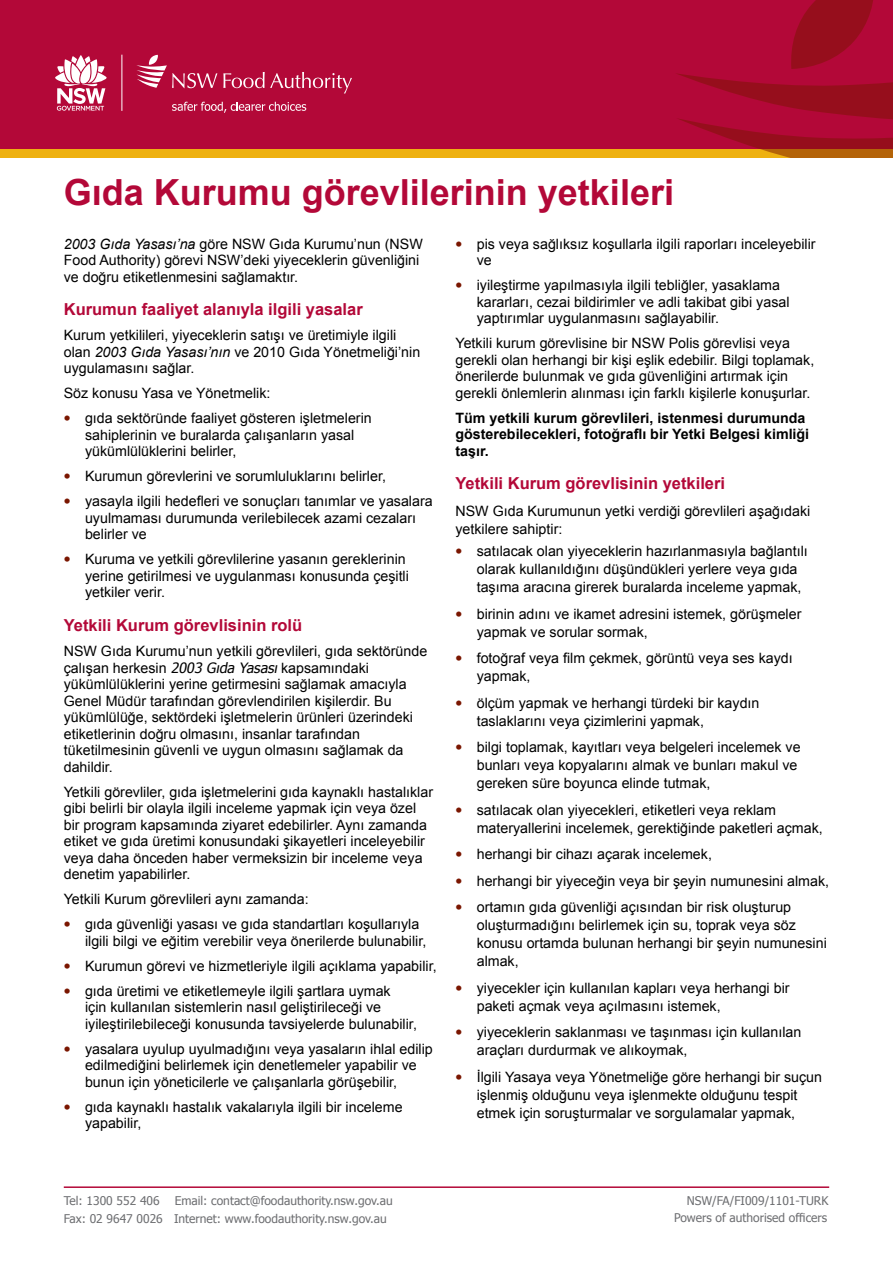
<style>
.page{position:relative;width:893px;height:1263px;background:#fff}
.page>*{position:absolute;margin:0;border:0;box-sizing:border-box;transform-origin:0 0}
.t1{font:700 36px "Arial";color:#b30838}
.t2{font:700 16.5px "Arial";color:#b30838}
.t3{font:14.25px/16.5px "Arial";color:#000}
.t4{font:700 14.25px/16.5px "Arial";color:#000}
.t5{font:12px/18px "Tahoma";color:#6d6e71}
.s1{font-style:italic}
.s2{font-family:"Tahoma";font-size:15px;color:#7a1600}
.s3{font-family:"Tahoma";font-style:italic}
</style>
<div class="page">
<div style="left:0;top:0;width:893px;height:149px;background:#b30838"></div>
<div style="left:0;top:149px;width:893px;height:8px;background:#eeb111"></div>
<hr style="left:64px;top:1186px;width:765px;height:2px;background:#b30838">
<svg style="left:677px;top:0;width:216px;height:157px"></svg>
<svg style="left:136px;top:55px;width:81px;height:33px"></svg>
<svg style="left:223px;top:72px;width:129px;height:22px"></svg>
<svg style="left:172px;top:102px;width:134px;height:11px"></svg>
<hr style="left:122px;top:55px;width:1px;height:56px;background:#fff">
<svg style="left:55px;top:55px;width:52px;height:56px"></svg>
<h1 class="t1" style="left:64px;top:168px;width:612px">Gıda Kurumu görevlilerinin yetkileri</h1>
<p class="t3" style="left:64px;top:235px;width:361px"><span class="s1">2003 Gıda Yasası’na</span> göre NSW Gıda Kurumu’nun (NSW<br>Food Authority) görevi NSW’deki yiyeceklerin güvenliğini ve doğru etiketlenmesini sağlamaktır.</p>
<p class="t2" style="left:64px;top:298px;width:300px">Kurumun faaliyet alanıyla ilgili yasalar</p>
<p class="t3" style="left:64px;top:327px;width:358px">Kurum yetkilileri, yiyeceklerin satışı ve üretimiyle ilgili olan <span class="s1">2003 Gıda Yasası’nın</span> ve 2010 Gıda Yönetmeliği’nin uygulamasını sağlar.</p>
<p class="t3" style="left:64px;top:385px;width:208px">Söz konusu Yasa ve Yönetmelik:</p>
<p class="t3" style="left:85px;top:410px;width:288px;text-indent:-21px"><span class="s2">•</span> gıda sektöründe faaliyet gösteren işletmelerin sahiplerinin ve buralarda çalışanların yasal yükümlülüklerini belirler,</p>
<p class="t3" style="left:64px;top:468px;width:324px"><span class="s2">•</span> Kurumun görevlerini ve sorumluluklarını belirler,</p>
<p class="t3" style="left:85px;top:493px;width:349px;text-indent:-21px"><span class="s2">•</span> yasayla ilgili hedefleri ve sonuçları tanımlar ve yasalara uyulmaması durumunda verilebilecek azami cezaları belirler ve</p>
<p class="t3" style="left:85px;top:551px;width:325px;text-indent:-21px"><span class="s2">•</span> Kuruma ve yetkili görevlilerine yasanın gereklerinin yerine getirilmesi ve uygulanması konusunda çeşitli yetkiler verir.</p>
<p class="t2" style="left:64px;top:614px;width:240px">Yetkili Kurum görevlisinin rolü</p>
<p class="t3" style="left:64px;top:643px;width:365px">NSW Gıda Kurumu’nun yetkili görevlileri, gıda sektöründe çalışan herkesin <span class="s3">2003GıdaYasası</span>kapsamındaki yükümlülüklerini yerine getirmesini sağlamak amacıyla Genel Müdür tarafından görevlendirilen kişilerdir. Bu yükümlülüğe, sektördeki işletmelerin ürünleri üzerindeki etiketlerinin doğru olmasını, insanlar tarafından tüketilmesinin güvenli ve uygun olmasını sağlamak da dahildir.</p>
<p class="t3" style="left:64px;top:783px;width:371px">Yetkili görevliler, gıda işletmelerini gıda kaynaklı hastalıklar gibi belirli bir olayla ilgili inceleme yapmak için veya özel bir program kapsamında ziyaret edebilirler. Aynı zamanda etiket ve gıda üretimi konusundaki şikayetleri inceleyebilir veya daha önceden haber vermeksizin bir inceleme veya denetim yapabilirler.</p>
<p class="t3" style="left:64px;top:891px;width:246px">Yetkili Kurum görevlileri aynı zamanda:</p>
<p class="t3" style="left:85px;top:916px;width:343px;text-indent:-21px"><span class="s2">•</span> gıda güvenliği yasası ve gıda standartları koşullarıyla ilgili bilgi ve eğitim verebilir veya önerilerde bulunabilir,</p>
<p class="t3" style="left:64px;top:957px;width:374px"><span class="s2">•</span> Kurumun görevi ve hizmetleriyle ilgili açıklama yapabilir,</p>
<p class="t3" style="left:85px;top:982px;width:333px;text-indent:-21px"><span class="s2">•</span> gıda üretimi ve etiketlemeyle ilgili şartlara uymak<br>için kullanılan sistemlerin nasıl geliştirileceği ve iyileştirilebileceği konusunda tavsiyelerde bulunabilir,</p>
<p class="t3" style="left:85px;top:1040px;width:349px;text-indent:-21px"><span class="s2">•</span> yasalara uyulup uyulmadığını veya yasaların ihlal edilip edilmediğini belirlemek için denetlemeler yapabilir ve bunun için yöneticilerle ve çalışanlarla görüşebilir,</p>
<p class="t3" style="left:85px;top:1098px;width:319px;text-indent:-21px"><span class="s2">•</span> gıda kaynaklı hastalık vakalarıyla ilgili bir inceleme yapabilir,</p>
<p class="t3" style="left:477px;top:235px;width:340px;text-indent:-21px"><span class="s2">•</span> pis veya sağlıksız koşullarla ilgili raporları inceleyebilir ve</p>
<p class="t3" style="left:477px;top:277px;width:314px;text-indent:-21px"><span class="s2">•</span> iyileştirme yapılmasıyla ilgili tebliğler, yasaklama kararları, cezai bildirimler ve adli takibat gibi yasal yaptırımlar uygulanmasını sağlayabilir.</p>
<p class="t3" style="left:455px;top:335px;width:360px">Yetkili kurum görevlisine bir NSW Polis görevlisi veya gerekli olan herhangi bir kişi eşlik edebilir. Bilgi toplamak, önerilerde bulunmak ve gıda güvenliğini artırmak için gerekli önlemlerin alınması için farklı kişilerle konuşurlar.</p>
<p class="t4" style="left:455px;top:410px;width:355px">Tüm yetkili kurum görevlileri, istenmesi durumunda gösterebilecekleri, fotoğraflı bir Yetki Belgesi kimliği taşır.</p>
<p class="t2" style="left:455px;top:472px;width:271px">Yetkili Kurum görevlisinin yetkileri</p>
<p class="t3" style="left:455px;top:502px;width:356px;line-height:18px">NSW Gıda Kurumunun yetki verdiği görevlileri aşağıdaki yetkilere sahiptir:</p>
<p class="t3" style="left:477px;top:542px;width:333px;line-height:18px;text-indent:-21px"><span class="s2">•</span> satılacak olan yiyeceklerin hazırlanmasıyla bağlantılı olarak kullanıldığını düşündükleri yerlere veya gıda taşıma aracına girerek buralarda inceleme yapmak,</p>
<p class="t3" style="left:477px;top:605px;width:326px;line-height:18px;text-indent:-21px"><span class="s2">•</span> birinin adını ve ikamet adresini istemek, görüşmeler yapmak ve sorular sormak,</p>
<p class="t3" style="left:477px;top:649px;width:318px;line-height:18px;text-indent:-21px"><span class="s2">•</span> fotoğraf veya film çekmek, görüntü veya ses kaydı yapmak,</p>
<p class="t3" style="left:477px;top:694px;width:284px;line-height:18px;text-indent:-21px"><span class="s2">•</span> ölçüm yapmak ve herhangi türdeki bir kaydın taslaklarını veya çizimlerini yapmak,</p>
<p class="t3" style="left:477px;top:738px;width:325px;line-height:18px;text-indent:-21px"><span class="s2">•</span> bilgi toplamak, kayıtları veya belgeleri incelemek ve bunları veya kopyalarını almak ve bunları makul ve gereken süre boyunca elinde tutmak,</p>
<p class="t3" style="left:477px;top:801px;width:348px;line-height:18px;text-indent:-21px"><span class="s2">•</span> satılacak olan yiyecekleri, etiketleri veya reklam materyallerini incelemek, gerektiğinde paketleri açmak,</p>
<p class="t3" style="left:455px;top:846px;width:258px"><span class="s2">•</span> herhangi bir cihazı açarak incelemek,</p>
<p class="t3" style="left:455px;top:872px;width:375px"><span class="s2">•</span> herhangi bir yiyeceğin veya bir şeyin numunesini almak,</p>
<p class="t3" style="left:477px;top:898px;width:352px;line-height:18px;text-indent:-21px"><span class="s2">•</span> ortamın gıda güvenliği açısından bir risk oluşturup oluşturmadığını belirlemek için su, toprak veya söz konusu ortamda bulunan herhangi bir şeyin numunesini almak,</p>
<p class="t3" style="left:477px;top:979px;width:314px;line-height:18px;text-indent:-21px"><span class="s2">•</span> yiyecekler için kullanılan kapları veya herhangi bir paketi açmak veya açılmasını istemek,</p>
<p class="t3" style="left:477px;top:1023px;width:326px;line-height:18px;text-indent:-21px"><span class="s2">•</span> yiyeceklerin saklanması ve taşınması için kullanılan araçları durdurmak ve alıkoymak,</p>
<p class="t3" style="left:455px;top:1068px;width:368px;line-height:18px;text-align:center"><span class="s2">•</span> İlgili Yasaya veya Yönetmeliğe göre herhangi bir suçun işlenmiş olduğunu veya işlenmekte olduğunu tespit<br>etmek için soruşturmalar ve sorgulamalar yapmak,</p>
<p class="t5" style="left:64px;top:1191px;width:330px;text-indent:111px">Email: contact@foodauthority.nsw.gov.au<br>Fax: 02 9647 0026 Internet: www.foodauthority.nsw.gov.au</p>
<p class="t5" style="left:687px;top:1191px;width:143px">NSW/FA/FI009/1101-TURK</p>
<p class="t5" style="left:64px;top:1191px;width:97px">Tel: 1300 552 406</p>
<p class="t5" style="left:674px;top:1208px;width:155px">Powers of authorised officers</p>
</div>
